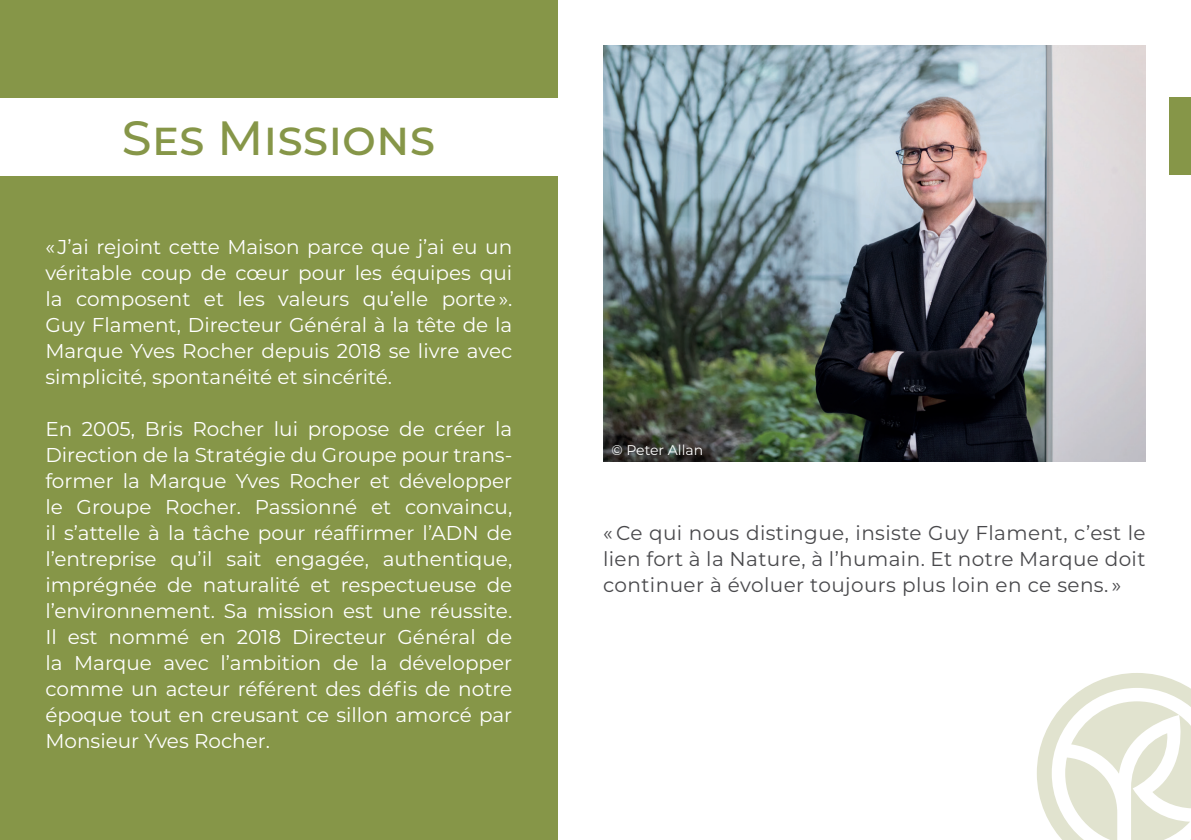
<style>
.page{position:relative;width:1191px;height:840px;background:#fff}
.page>*{position:absolute;margin:0;border:0;box-sizing:border-box;transform-origin:0 0}
.t1{font:500 48px "Montserrat";color:#869648}
.t2{font:20px/26px "Montserrat";color:#fff;text-align:justify}
.t3{font:20px/26px "Montserrat";letter-spacing:.02em;color:#49494c;text-align:justify}
.t4{font:14px "Montserrat";color:#fff}
</style>
<div class="page">
<img style="left:603px;top:45px;width:542px;height:416px">
<div style="left:0;top:0;width:557px;height:839px;background:#869648"></div>
<div style="left:0;top:98px;width:567px;height:77px;background:#fff"></div>
<div style="left:1169px;top:98px;width:22px;height:77px;background:#869648"></div>
<svg style="left:1037px;top:673px;width:154px;height:166px"></svg>
<h1 class="t1" style="left:122px;top:104px;width:315px">Ses Missions</h1>
<p class="t2" style="left:45px;top:233px;width:468px">« J’ai rejoint cette Maison parce que j’ai eu un véritable coup de cœur pour les équipes qui la composent et les valeurs qu’elle porte ».<br>Guy Flament, Directeur Général à la tête de la Marque Yves Rocher depuis 2018 se livre avec simplicité, spontanéité et sincérité.</p>
<p class="t2" style="left:45px;top:415px;width:468px">En 2005, Bris Rocher lui propose de créer la Direction de la Stratégie du Groupe pour trans&shy;former la Marque Yves Rocher et développer le Groupe Rocher. Passionné et convaincu, il s’attelle à la tâche pour réaffirmer l’ADN de l’entreprise qu’il sait engagée, authentique, imprégnée de naturalité et respectueuse de l’environnement. Sa mission est une réussite.<br>Il est nommé en 2018 Directeur Général de la Marque avec l’ambition de la développer comme un acteur référent des défis de notre époque tout en creusant ce sillon amorcé par Monsieur Yves Rocher.</p>
<p class="t4" style="left:611px;top:440px;width:93px">© Peter Allan</p>
<p class="t3" style="left:603px;top:519px;width:544px">« Ce qui nous distingue, insiste Guy Flament, c’est le lien fort à la Nature, à l’humain. Et notre Marque doit continuer à évoluer toujours plus loin en ce sens. »</p>
</div>
